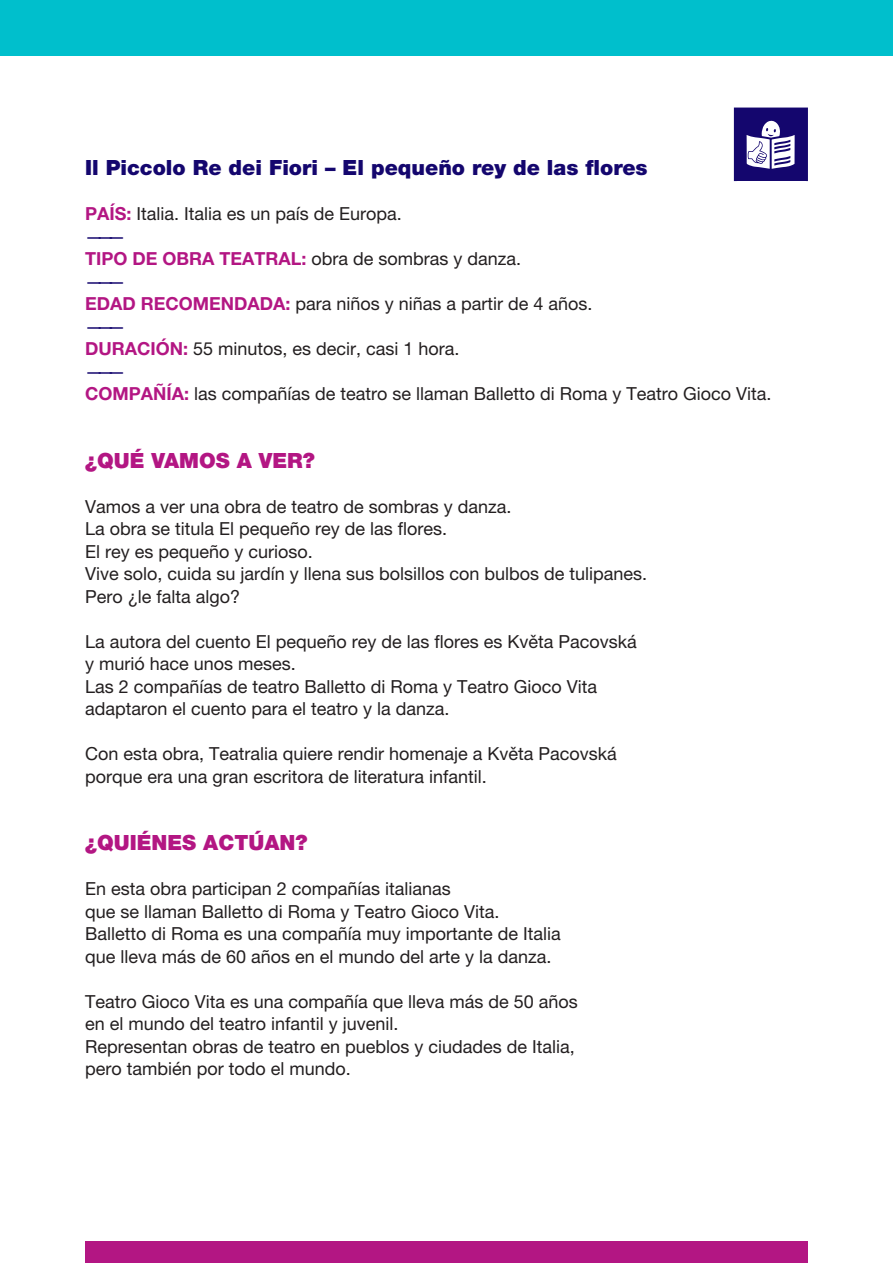
<style>
.page{position:relative;width:893px;height:1263px;background:#fff}
.page>*{position:absolute;margin:0;border:0;box-sizing:border-box;transform-origin:0 0}
.t1{font:900 21px "Helvetica Neue LT Pro";color:#14066e}
.t2{font:900 21px "Helvetica Neue LT Pro";color:#b31683}
.t3{font:18px "Helvetica Neue LT Pro";color:#231f20}
.t4{font:18px "Helvetica Neue LT Pro";color:#14066e}
.s1{font-weight:700;color:#b31683}
</style>
<div class="page">
<div style="left:0;top:0;width:893px;height:55px;background:#00bfcc"></div>
<div style="left:85px;top:1242px;width:723px;height:21px;background:#b31683"></div>
<svg style="left:734px;top:108px;width:74px;height:73px"></svg>
<p class="t1" style="left:85px;top:155px;width:564px">Il Piccolo Re dei Fiori – El pequeño rey de las flores</p>
<p class="t3" style="left:85px;top:203px;width:318px"><span class="s1">PAÍS:</span> Italia. Italia es un país de Europa.</p>
<p class="t4" style="left:85px;top:225px;width:42px">———</p>
<p class="t3" style="left:85px;top:248px;width:438px"><span class="s1">TIPO DE OBRA TEATRAL:</span> obra de sombras y danza.</p>
<p class="t4" style="left:85px;top:270px;width:42px">———</p>
<p class="t3" style="left:85px;top:293px;width:509px"><span class="s1">EDAD RECOMENDADA:</span> para niños y niñas a partir de 4 años.</p>
<p class="t4" style="left:85px;top:315px;width:42px">———</p>
<p class="t3" style="left:85px;top:338px;width:376px"><span class="s1">DURACIÓN:</span> 55 minutos, es decir, casi 1 hora.</p>
<p class="t4" style="left:85px;top:360px;width:42px">———</p>
<p class="t3" style="left:85px;top:383px;width:688px"><span class="s1">COMPAÑÍA:</span> las compañías de teatro se llaman Balletto di Roma y Teatro Gioco Vita.</p>
<p class="t2" style="left:85px;top:448px;width:231px">¿QUÉ VAMOS A VER?</p>
<p class="t3" style="left:85px;top:495px;width:428px">Vamos a ver una obra de teatro de sombras y danza.</p>
<p class="t3" style="left:85px;top:518px;width:364px">La obra se titula El pequeño rey de las flores.</p>
<p class="t3" style="left:85px;top:540px;width:229px">El rey es pequeño y curioso.</p>
<p class="t3" style="left:85px;top:563px;width:564px">Vive solo, cuida su jardín y llena sus bolsillos con bulbos de tulipanes.</p>
<p class="t3" style="left:85px;top:585px;width:156px">Pero ¿le falta algo?</p>
<p class="t3" style="left:85px;top:630px;width:553px">La autora del cuento El pequeño rey de las flores es Květa Pacovská</p>
<p class="t3" style="left:85px;top:653px;width:212px">y murió hace unos meses.</p>
<p class="t3" style="left:85px;top:675px;width:514px">Las 2 compañías de teatro Balletto di Roma y Teatro Gioco Vita</p>
<p class="t3" style="left:85px;top:698px;width:366px">adaptaron el cuento para el teatro y la danza.</p>
<p class="t3" style="left:85px;top:743px;width:533px">Con esta obra, Teatralia quiere rendir homenaje a Květa Pacovská</p>
<p class="t3" style="left:85px;top:765px;width:403px">porque era una gran escritora de literatura infantil.</p>
<p class="t2" style="left:85px;top:830px;width:224px">¿QUIÉNES ACTÚAN?</p>
<p class="t3" style="left:85px;top:878px;width:367px">En esta obra participan 2 compañías italianas</p>
<p class="t3" style="left:85px;top:900px;width:416px">que se llaman Balletto di Roma y Teatro Gioco Vita.</p>
<p class="t3" style="left:85px;top:923px;width:477px">Balletto di Roma es una compañía muy importante de Italia</p>
<p class="t3" style="left:85px;top:945px;width:468px">que lleva más de 60 años en el mundo del arte y la danza.</p>
<p class="t3" style="left:85px;top:990px;width:494px">Teatro Gioco Vita es una compañía que lleva más de 50 años</p>
<p class="t3" style="left:85px;top:1013px;width:315px">en el mundo del teatro infantil y juvenil.</p>
<p class="t3" style="left:85px;top:1035px;width:491px">Representan obras de teatro en pueblos y ciudades de Italia,</p>
<p class="t3" style="left:85px;top:1058px;width:267px">pero también por todo el mundo.</p>
</div>
